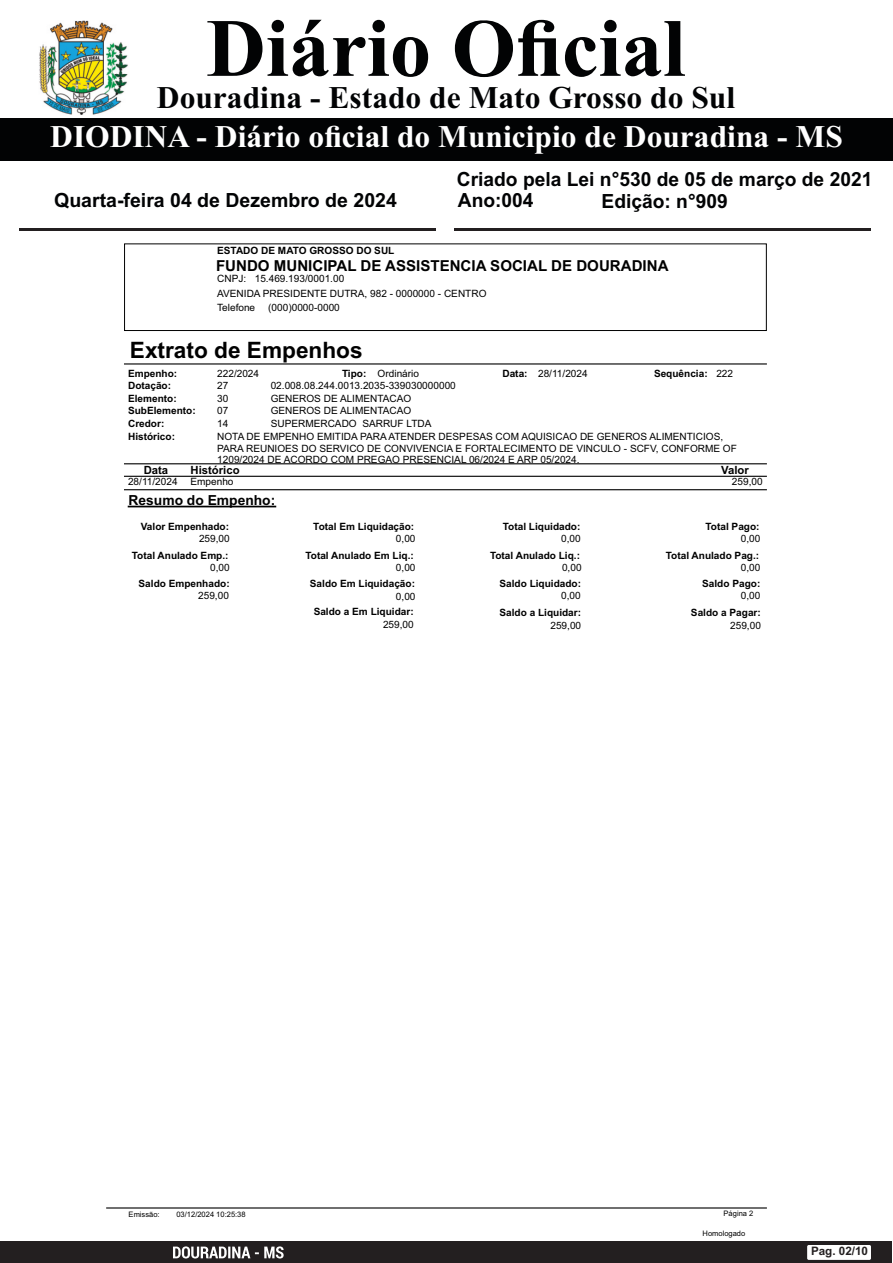
<style>
.page{position:relative;width:893px;height:1263px;background:#fff}
.page>*{position:absolute;margin:0;border:0;box-sizing:border-box;transform-origin:0 0}
.t1{font:700 82.5px "Times New Roman";color:#020304}
.t2{font:700 31.5px "Times New Roman";color:#fff}
.t3{font:700 31.5px "Times New Roman";color:#020304}
.t4{font:700 22.65px "Arial";color:#000}
.t5{font:700 19.5px "Arial";color:#020304}
.t6{font:700 15.15px "Arial";color:#000}
.t7{font:700 13.8px "Arial";color:#000}
.t8{font:700 11.7px "Arial";color:#231f20}
.t9{font:700 11.25px "Arial";color:#000}
.t10{font:10.05px/14.1px "Arial";color:#000}
.t11{font:700 10.05px/12.5px "Arial";color:#000}
.t12{font:7.5px "Arial";color:#000}
.s1{font-weight:700}
.s2{font-weight:400}
</style>
<div class="page">
<hr style="left:125px;top:363px;width:641px;height:1px;background:#000">
<div style="left:124px;top:243px;width:643px;height:88px;border:1px solid #000"></div>
<hr style="left:125px;top:463px;width:641px;height:1px;background:#000">
<hr style="left:125px;top:476px;width:641px;height:1px;background:#000">
<hr style="left:125px;top:489px;width:641px;height:1px;background:#000">
<hr style="left:129px;top:506px;width:146px;height:1px;background:#000">
<hr style="left:107px;top:1207px;width:659px;height:1px;background:#000">
<img style="left:751px;top:1241px;width:18px;height:1px">
<hr style="left:455px;top:229px;width:416px;height:2px;background:#231f20">
<hr style="left:19px;top:229px;width:416px;height:2px;background:#231f20">
<div style="left:0;top:118px;width:893px;height:43px;background:#020304"></div>
<img style="left:39px;top:20px;width:89px;height:95px">
<div style="left:0;top:1242px;width:892px;height:21px;background:#231f20"></div>
<div style="left:807px;top:1245px;width:64px;height:15px;background:#fff;border-radius:2px"></div>
<svg style="left:173px;top:1246px;width:111px;height:12px"></svg>
<h1 class="t1" style="left:206px;top:20px;width:481px">Diário Oficial</h1>
<h2 class="t3" style="left:157px;top:87px;width:580px">Douradina - Estado de Mato Grosso do Sul</h2>
<h2 class="t2" style="left:50px;top:126px;width:794px">DIODINA - Diário oficial do Municipio de Douradina - MS</h2>
<h3 class="t5" style="left:457px;top:171px;width:417px">Criado pela Lei n°530 de 05 de março de 2021</h3>
<h3 class="t5" style="left:54px;top:192px;width:344px">Quarta-feira 04 de Dezembro de 2024</h3>
<h3 class="t5" style="left:458px;top:193px;width:77px">Ano:004</h3>
<h3 class="t5" style="left:602px;top:193px;width:128px">Edição: n°909</h3>
<p class="t11" style="left:217px;top:245px;width:179px">ESTADO DE MATO GROSSO DO SUL</p>
<h3 class="t6" style="left:216px;top:260px;width:454px">FUNDO MUNICIPAL DE ASSISTENCIA SOCIAL DE DOURADINA</h3>
<p class="t10" style="left:255px;top:273px;width:91px">15.469.193/0001.00</p>
<p class="t10" style="left:268px;top:301px;width:73px">(000)0000-0000</p>
<p class="t10" style="left:217px;top:273px;width:271px">CNPJ:<br>AVENIDA PRESIDENTE DUTRA, 982 - 0000000 - CENTRO<br>Telefone</p>
<h3 class="t4" style="left:130px;top:341px;width:234px">Extrato de Empenhos</h3>
<p class="t11" style="left:128px;top:368px;width:69px">Empenho:<br>Dotação:<br>Elemento:<br>SubElemento:</p>
<p class="t10" style="left:217px;top:367px;width:43px">222/2024</p>
<p class="t10" style="left:342px;top:367px;width:79px"><span class="s1">Tipo:</span> Ordinário</p>
<p class="t10" style="left:502px;top:367px;width:87px"><span class="s1">Data:</span> 28/11/2024</p>
<p class="t11" style="left:654px;top:368px;width:81px">Sequência: <span class="s2">222</span></p>
<p class="t10" style="left:217px;top:379px;width:13px">27</p>
<p class="t10" style="left:271px;top:379px;width:187px">02.008.08.244.0013.2035-339030000000</p>
<p class="t10" style="left:217px;top:393px;width:13px;line-height:12.5px">30<br>07</p>
<p class="t10" style="left:271px;top:393px;width:142px;line-height:12.5px">GENEROS DE ALIMENTACAO<br>GENEROS DE ALIMENTACAO</p>
<p class="t11" style="left:128px;top:418px;width:38px">Credor:</p>
<p class="t10" style="left:217px;top:417px;width:13px">14</p>
<p class="t10" style="left:271px;top:417px;width:162px">SUPERMERCADO SARRUF LTDA</p>
<p class="t9" style="left:144px;top:466px;width:26px">Data</p>
<p class="t9" style="left:191px;top:466px;width:51px">Histórico</p>
<p class="t9" style="left:721px;top:466px;width:29px">Valor</p>
<p class="t10" style="left:128px;top:476px;width:51px">28/11/2024</p>
<p class="t10" style="left:190px;top:476px;width:45px">Empenho</p>
<p class="t10" style="left:732px;top:476px;width:32px">259,00</p>
<p class="t11" style="left:128px;top:431px;width:48px">Histórico:</p>
<p class="t10" style="left:217px;top:432px;width:521px;line-height:11.6px">NOTA DE EMPENHO EMITIDA PARA ATENDER DESPESAS COM AQUISICAO DE GENEROS ALIMENTICIOS,<br>PARA REUNIOES DO SERVICO DE CONVIVENCIA E FORTALECIMENTO DE VINCULO - SCFV, CONFORME OF<br>1209/2024 DE ACORDO COM PREGAO PRESENCIAL 06/2024 E ARP 05/2024.</p>
<h3 class="t7" style="left:129px;top:495px;width:148px">Resumo do Empenho:</h3>
<p class="t11" style="left:141px;top:521px;width:90px">Valor Empenhado:</p>
<p class="t11" style="left:313px;top:521px;width:102px">Total Em Liquidação:</p>
<p class="t11" style="left:503px;top:521px;width:79px">Total Liquidado:</p>
<p class="t11" style="left:706px;top:521px;width:56px">Total Pago:</p>
<p class="t10" style="left:199px;top:533px;width:32px">259,00</p>
<p class="t10" style="left:396px;top:533px;width:21px">0,00</p>
<p class="t10" style="left:561px;top:533px;width:21px">0,00</p>
<p class="t10" style="left:741px;top:533px;width:21px">0,00</p>
<p class="t11" style="left:132px;top:550px;width:98px">Total Anulado Emp.:</p>
<p class="t11" style="left:305px;top:550px;width:110px">Total Anulado Em Liq.:</p>
<p class="t11" style="left:490px;top:550px;width:91px">Total Anulado Liq.:</p>
<p class="t11" style="left:666px;top:550px;width:95px">Total Anulado Pag.:</p>
<p class="t10" style="left:210px;top:561px;width:21px">0,00</p>
<p class="t10" style="left:396px;top:561px;width:21px">0,00</p>
<p class="t10" style="left:562px;top:561px;width:21px">0,00</p>
<p class="t10" style="left:741px;top:561px;width:21px">0,00</p>
<p class="t11" style="left:139px;top:578px;width:93px">Saldo Empenhado:</p>
<p class="t11" style="left:310px;top:578px;width:107px">Saldo Em Liquidação:</p>
<p class="t11" style="left:499px;top:578px;width:83px">Saldo Liquidado:</p>
<p class="t11" style="left:702px;top:578px;width:60px">Saldo Pago:</p>
<p class="t10" style="left:198px;top:589px;width:32px">259,00</p>
<p class="t10" style="left:396px;top:590px;width:21px">0,00</p>
<p class="t10" style="left:561px;top:589px;width:21px">0,00</p>
<p class="t10" style="left:741px;top:589px;width:21px">0,00</p>
<p class="t11" style="left:314px;top:606px;width:102px">Saldo a Em Liquidar:</p>
<p class="t10" style="left:383px;top:618px;width:32px">259,00</p>
<p class="t11" style="left:499px;top:607px;width:83px">Saldo a Liquidar:</p>
<p class="t11" style="left:691px;top:607px;width:71px">Saldo a Pagar:</p>
<p class="t10" style="left:550px;top:619px;width:32px">259,00</p>
<p class="t10" style="left:730px;top:619px;width:32px">259,00</p>
<p class="t12" style="left:129px;top:1211px;width:33px">Emissão:</p>
<p class="t12" style="left:176px;top:1211px;width:71px">03/12/2024 10:25:38</p>
<p class="t12" style="left:724px;top:1211px;width:31px">Página 2</p>
<p class="t12" style="left:703px;top:1230px;width:44px">Homologado</p>
<p class="t8" style="left:811px;top:1247px;width:59px">Pag. 02/10</p>
</div>
